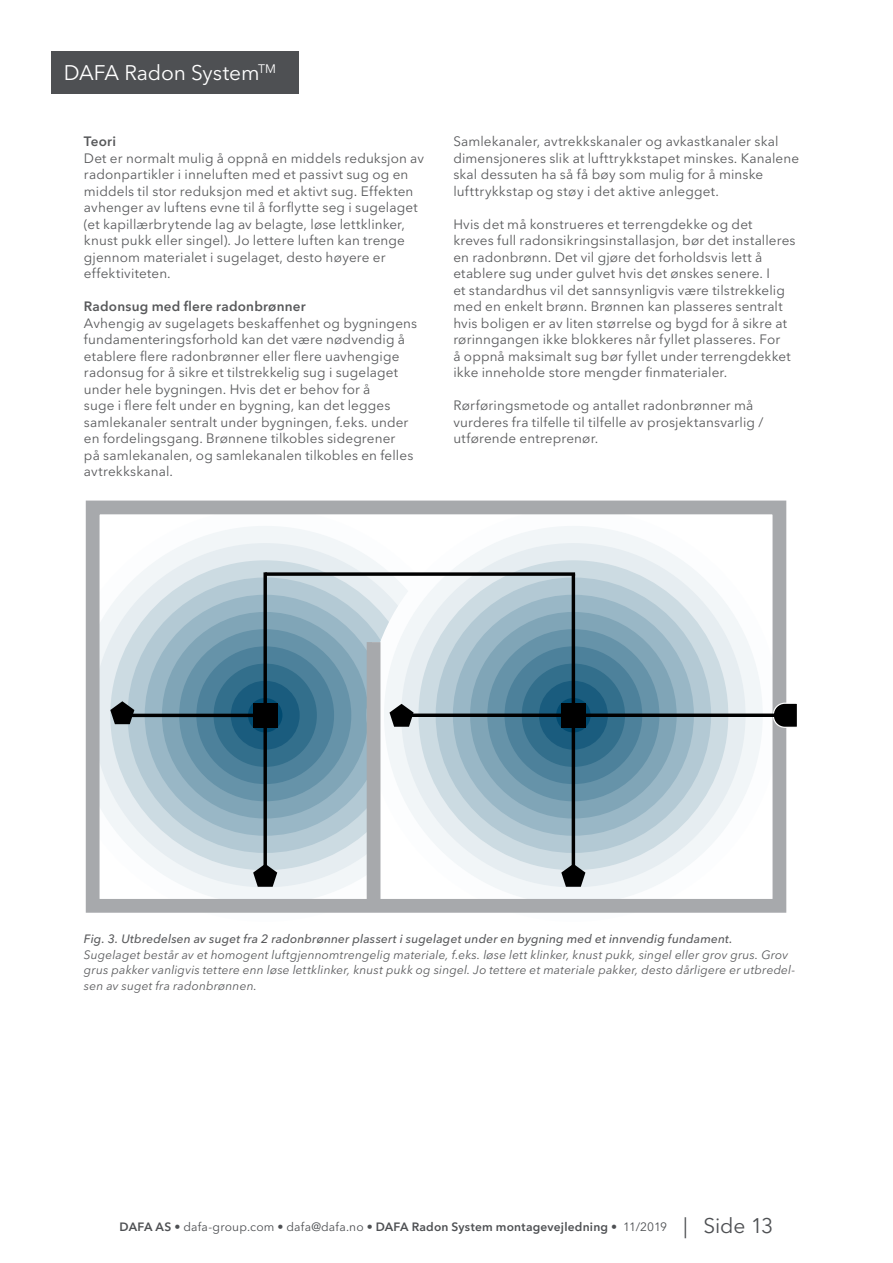
<style>
.page{position:relative;width:893px;height:1263px;background:#fff}
.page>*{position:absolute;margin:0;border:0;box-sizing:border-box;transform-origin:0 0}
.t1{font:21px "Avenir Next LT Pro";letter-spacing:-.005em;color:#fff}
.t2{font:13.5px/16.5px "Avenir Next LT Pro";letter-spacing:.01em;color:#58595b}
.t3{font:600 13.5px "Avenir Next LT Pro";letter-spacing:.015em;color:#58595b}
.t4{font:italic 12px/15.8px "Avenir Next LT Pro";letter-spacing:.015em;color:#58595b}
.t5{font:italic 500 12px "Avenir Next LT Pro";letter-spacing:.015em;color:#58595b}
.t6{font:600 12px "Avenir Next LT Pro";letter-spacing:.02em;color:#4e5053}
.s1{font-weight:400}
.s2{font-weight:400;font-size:21px}
</style>
<div class="page">
<div style="left:51px;top:51px;width:247px;height:43px;background:#4e5053"></div>
<div style="left:76px;top:526px;width:379px;height:378px;background:#f2f6f8;border-radius:50%"></div>
<div style="left:93px;top:543px;width:344px;height:344px;background:#e6edf1;border-radius:50%"></div>
<div style="left:110px;top:560px;width:310px;height:310px;background:#ccdbe2;border-radius:50%"></div>
<div style="left:128px;top:577px;width:275px;height:276px;background:#b3c9d4;border-radius:50%"></div>
<div style="left:145px;top:595px;width:241px;height:241px;background:#99b7c6;border-radius:50%"></div>
<div style="left:162px;top:612px;width:206px;height:206px;background:#80a5b7;border-radius:50%"></div>
<div style="left:179px;top:629px;width:172px;height:172px;background:#6693a9;border-radius:50%"></div>
<div style="left:196px;top:646px;width:138px;height:138px;background:#4d819b;border-radius:50%"></div>
<div style="left:214px;top:664px;width:103px;height:103px;background:#336f8c;border-radius:50%"></div>
<div style="left:231px;top:681px;width:69px;height:69px;background:#1a5c7e;border-radius:50%"></div>
<div style="left:248px;top:698px;width:34px;height:34px;background:linear-gradient(to bottom,#014a70,#014b70);border-radius:50%"></div>
<div style="left:372px;top:642px;width:107px;height:257px;background:#fff"></div>
<div style="left:46px;top:503px;width:43px;height:408px;background:#fff"></div>
<div style="left:367px;top:509px;width:413px;height:413px;background:#fcfdfe;border-radius:50%"></div>
<div style="left:384px;top:526px;width:379px;height:378px;background:#f2f6f8;border-radius:50%"></div>
<div style="left:401px;top:543px;width:344px;height:344px;background:#e6edf1;border-radius:50%"></div>
<div style="left:418px;top:560px;width:310px;height:310px;background:#ccdbe2;border-radius:50%"></div>
<div style="left:436px;top:577px;width:275px;height:276px;background:#b3c9d4;border-radius:50%"></div>
<div style="left:453px;top:595px;width:241px;height:241px;background:#99b7c6;border-radius:50%"></div>
<div style="left:470px;top:612px;width:207px;height:206px;background:#80a5b7;border-radius:50%"></div>
<div style="left:487px;top:629px;width:172px;height:172px;background:#6693a9;border-radius:50%"></div>
<div style="left:504px;top:646px;width:138px;height:138px;background:#4d819b;border-radius:50%"></div>
<div style="left:522px;top:664px;width:103px;height:103px;background:#336f8c;border-radius:50%"></div>
<div style="left:539px;top:681px;width:69px;height:69px;background:#1a5c7e;border-radius:50%"></div>
<svg style="left:556px;top:698px;width:35px;height:34px"></svg>
<div style="left:367px;top:642px;width:13px;height:261px;background:#a7a9ac"></div>
<div style="left:86px;top:501px;width:700px;height:412px;border:14px solid #a7a9ac"></div>
<svg style="left:772px;top:702px;width:25px;height:26px"></svg>
<svg style="left:414px;top:713px;width:366px;height:4px"></svg>
<div style="left:561px;top:703px;width:24px;height:24px;background:#000"></div>
<div style="left:253px;top:703px;width:24px;height:24px;background:#000"></div>
<hr style="left:572px;top:574px;width:3px;height:301px;background:#000">
<svg style="left:267px;top:572px;width:308px;height:4px"></svg>
<svg style="left:263px;top:572px;width:4px;height:292px"></svg>
<hr style="left:118px;top:714px;width:147px;height:3px;background:#000">
<svg style="left:389px;top:704px;width:25px;height:23px"></svg>
<svg style="left:561px;top:864px;width:24px;height:23px"></svg>
<svg style="left:253px;top:864px;width:24px;height:23px"></svg>
<svg style="left:110px;top:701px;width:24px;height:23px"></svg>
<h1 class="t1" style="left:64px;top:60px;width:214px">DAFA Radon System<sup>TM</sup></h1>
<p class="t3" style="left:84px;top:133px;width:34px">Teori</p>
<p class="t2" style="left:84px;top:150px;width:342px">Det er normalt mulig å oppnå en middels reduksjon av radonpartikler i inneluften med et passivt sug og en middels til stor reduksjon med et aktivt sug. Effekten avhenger av luftens evne til å forflytte seg i sugelaget (et kapillærbrytende lag av belagte, løse lettklinker, knust pukk eller singel). Jo lettere luften kan trenge gjennom materialet i sugelaget, desto høyere er effektiviteten.</p>
<p class="t3" style="left:84px;top:298px;width:223px">Radonsug med flere radonbrønner</p>
<p class="t2" style="left:84px;top:315px;width:335px">Avhengig av sugelagets beskaffenhet og bygningens fundamenteringsforhold kan det være nødvendig å etablere flere radonbrønner eller flere uavhengige radonsug for å sikre et tilstrekkelig sug i sugelaget under hele bygningen. Hvis det er behov for å<br>suge i flere felt under en bygning, kan det legges samlekanaler sentralt under bygningen, f.eks. under en fordelingsgang. Brønnene tilkobles sidegrener<br>på samlekanalen, og samlekanalen tilkobles en felles avtrekkskanal.</p>
<p class="t2" style="left:453px;top:133px;width:347px">Samlekanaler, avtrekkskanaler og avkastkanaler skal dimensjoneres slik at lufttrykkstapet minskes. Kanalene skal dessuten ha så få bøy som mulig for å minske lufttrykkstap og støy i det aktive anlegget.</p>
<p class="t2" style="left:453px;top:216px;width:344px">Hvis det må konstrueres et terrengdekke og det kreves full radonsikringsinstallasjon, bør det installeres en radonbrønn. Det vil gjøre det forholdsvis lett å etablere sug under gulvet hvis det ønskes senere. I<br>et standardhus vil det sannsynligvis være tilstrekkelig med en enkelt brønn. Brønnen kan plasseres sentralt hvis boligen er av liten størrelse og bygd for å sikre at rørinngangen ikke blokkeres når fyllet plasseres. For<br>å oppnå maksimalt sug bør fyllet under terrengdekket ikke inneholde store mengder finmaterialer.</p>
<p class="t2" style="left:453px;top:397px;width:312px">Rørføringsmetode og antallet radonbrønner må vurderes fra tilfelle til tilfelle av prosjektansvarlig / utførende entreprenør.</p>
<p class="t5" style="left:84px;top:931px;width:650px">Fig. 3. Utbredelsen av suget fra 2 radonbrønner plassert i sugelaget under en bygning med et innvendig fundament.</p>
<p class="t4" style="left:84px;top:947px;width:713px">Sugelaget består av et homogent luftgjennomtrengelig materiale, f.eks. løse lett klinker, knust pukk, singel eller grov grus. Grov grus pakker vanligvis tettere enn løse lettklinker, knust pukk og singel. Jo tettere et materiale pakker, desto dårligere er utbredel&shy;sen av suget fra radonbrønnen.</p>
<p class="t6" style="left:120px;top:1219px;width:655px">DAFA AS • <span class="s1">dafa-group.com</span> • <span class="s1">dafa@dafa.no</span> • DAFA Radon System montagevejledning • <span class="s1">11/2019</span> <span class="s2">| Side 13</span></p>
</div>
